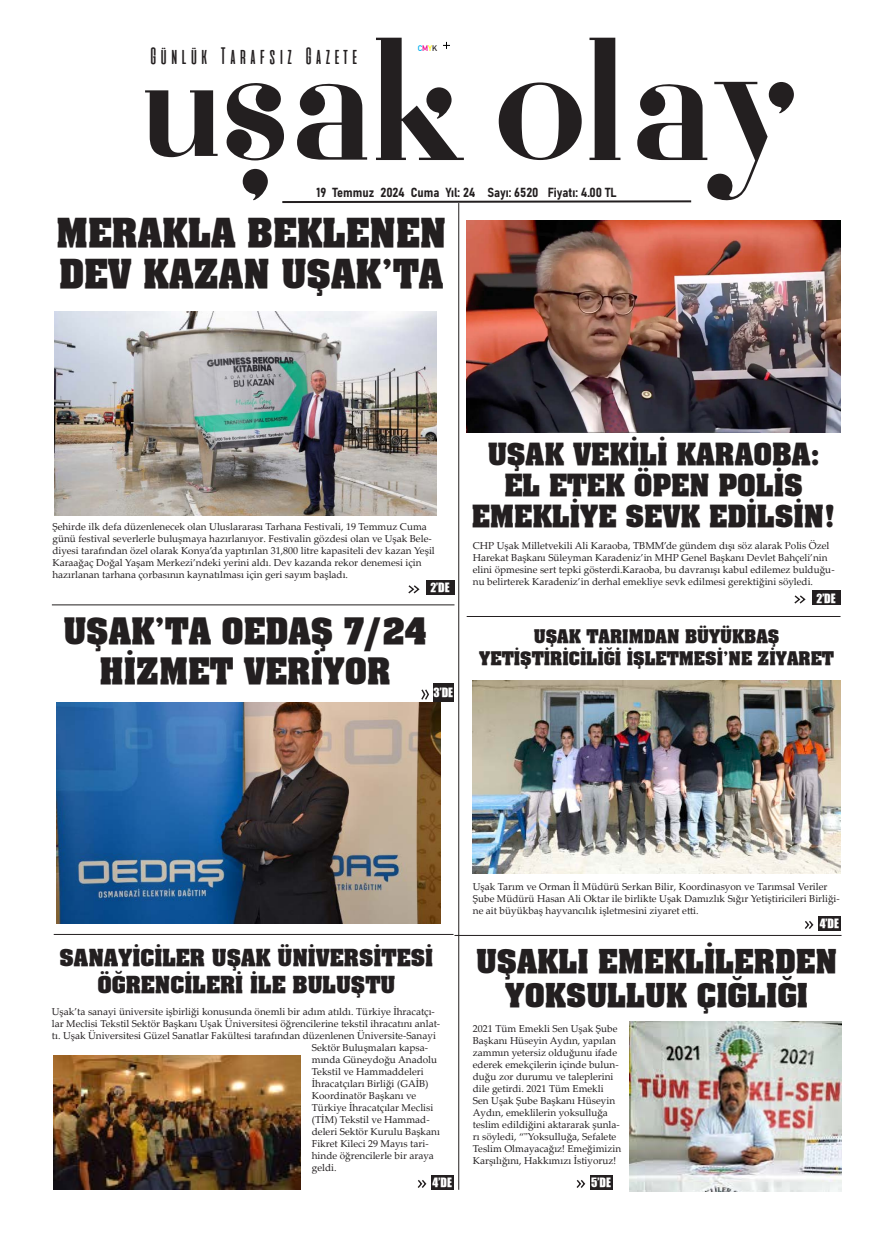
<style>
.page{position:relative;width:893px;height:1234px;background:#fff}
.page>*{position:absolute;margin:0;border:0;box-sizing:border-box;transform-origin:0 0}
.t1{font:700 34px "TR Aardvark";color:#231f20}
.t2{font:700 31px "TR Aardvark";color:#231f20}
.t3{font:700 28px/33.6px "TR Aardvark";color:#231f20;text-align:center}
.t4{font:700 26px/31px "TR Aardvark";color:#231f20;text-align:center}
.t5{font:23.7px "aliensandcows";color:#231f20}
.t6{font:700 20px/27px "TR Aardvark";color:#231f20;text-align:center}
.t7{font:700 16px "TR Aardvark";color:#231f20}
.t8{font:13px "Bahnschrift";color:#231f20}
.t9{font:11.8px "TR Impact";color:#fff}
.t10{font:10px/12px "Palatino Linotype";color:#231f20}
.t11{font:700 8px "DIN Alternate";color:#00aeef}
.s1{color:#ed028c}
.s2{color:#fff101}
.s3{color:#231f20}
</style>
<div class="page">
<img style="left:57px;top:702px;width:383px;height:221px">
<svg style="left:145px;top:90px;width:73px;height:67px"></svg>
<div style="left:590px;top:1174px;width:22px;height:15px;background:#231f20"></div>
<svg style="left:576px;top:1180px;width:10px;height:8px"></svg>
<svg style="left:226px;top:38px;width:568px;height:165px"></svg>
<div style="left:812px;top:590px;width:28px;height:15px;background:#231f20"></div>
<svg style="left:794px;top:595px;width:12px;height:9px"></svg>
<div style="left:426px;top:580px;width:28px;height:15px;background:#231f20"></div>
<svg style="left:408px;top:585px;width:12px;height:9px"></svg>
<div style="left:433px;top:683px;width:20px;height:18px;background:#231f20"></div>
<svg style="left:421px;top:689px;width:8px;height:11px"></svg>
<div style="left:431px;top:1174px;width:22px;height:15px;background:#231f20"></div>
<svg style="left:417px;top:1180px;width:10px;height:8px"></svg>
<hr style="left:454px;top:934px;width:387px;height:1px;background:#231f20">
<hr style="left:54px;top:933px;width:399px;height:1px;background:#231f20">
<hr style="left:467px;top:616px;width:373px;height:1px;background:#231f20">
<hr style="left:52px;top:604px;width:402px;height:1px;background:#231f20">
<hr style="left:458px;top:203px;width:1px;height:986px;background:#231f20">
<div style="left:818px;top:915px;width:22px;height:15px;background:#231f20"></div>
<svg style="left:804px;top:921px;width:10px;height:8px"></svg>
<img style="left:54px;top:311px;width:383px;height:204px">
<img style="left:467px;top:221px;width:373px;height:211px">
<img style="left:54px;top:1055px;width:246px;height:133px">
<img style="left:473px;top:680px;width:367px;height:193px">
<img style="left:629px;top:1021px;width:212px;height:170px">
<p class="t5" style="left:148px;top:44px;width:213px">Günlük Tarafsız Gazete</p>
<p class="t11" style="left:418px;top:42px;width:21px">C<span class="s1">M</span><span class="s2">Y</span><span class="s3">K</span></p>
<p class="t8" style="left:317px;top:182px;width:302px">19 Temmuz 2024 Cuma Yıl: 24 Sayı: 6520 Fiyatı: 4.00 TL</p>
<p class="t1" style="left:56px;top:208px;width:392px">MERAKLA BEKLENEN</p>
<p class="t1" style="left:59px;top:249px;width:386px">DEV KAZAN UŞAK’TA</p>
<p class="t10" style="left:52px;top:520px;width:384px">Şehirde ilk defa düzenlenecek olan Uluslararası Tarhana Festivali, 19 Temmuz Cuma günü festival severlerle buluşmaya hazırlanıyor. Festivalin gözdesi olan ve Uşak Bele&shy;diyesi tarafından özel olarak Konya’da yaptırılan 31,800 litre kapasiteli dev kazan Yeşil Karaağaç Doğal Yaşam Merkezi’ndeki yerini aldı. Dev kazanda rekor denemesi için hazırlanan tarhana çorbasının kaynatılması için geri sayım başladı.</p>
<p class="t9" style="left:430px;top:578px;width:21px">2’DE</p>
<p class="t2" style="left:63px;top:608px;width:365px">UŞAK’TA OEDAŞ 7/24</p>
<p class="t2" style="left:100px;top:648px;width:293px">HİZMET VERİYOR</p>
<p class="t9" style="left:434px;top:683px;width:21px">3’DE</p>
<p class="t4" style="left:472px;top:437px;width:365px">UŞAK VEKİLİ KARAOBA:<br>EL ETEK ÖPEN POLİS<br>EMEKLİYE SEVK EDİLSİN!</p>
<p class="t10" style="left:473px;top:539px;width:363px">CHP Uşak Milletvekili Ali Karaoba, TBMM’de gündem dışı söz alarak Polis Özel Harekat Başkanı Süleyman Karadeniz’in MHP Genel Başkanı Devlet Bahçeli’nin elini öpmesine sert tepki gösterdi.Karaoba, bu davranışı kabul edilemez bulduğu&shy;nu belirterek Karadeniz’in derhal emekliye sevk edilmesi gerektiğini söyledi.</p>
<p class="t9" style="left:816px;top:588px;width:21px">2’DE</p>
<p class="t7" style="left:534px;top:624px;width:247px">UŞAK TARIMDAN BÜYÜKBAŞ</p>
<p class="t7" style="left:479px;top:646px;width:356px">YETİŞTİRİCİLİĞİ İŞLETMESİ’NE ZİYARET</p>
<p class="t6" style="left:60px;top:943px;width:375px">SANAYİCİLER UŞAK ÜNİVERSİTESİ<br>ÖĞRENCİLERİ İLE BULUŞTU</p>
<p class="t10" style="left:52px;top:1004px;width:385px">Uşak’ta sanayi üniversite işbirliği konusunda önemli bir adım atıldı. Türkiye İhracatçı-</p>
<p class="t10" style="left:52px;top:1016px;width:390px">lar Meclisi Tekstil Sektör Başkanı Uşak Üniversitesi öğrencilerine tekstil ihracatını anlat-</p>
<p class="t10" style="left:52px;top:1028px;width:386px">tı. Uşak Üniversitesi Güzel Sanatlar Fakültesi tarafından düzenlenen Üniversite-Sanayi</p>
<p class="t10" style="left:312px;top:1040px;width:118px">Sektör Buluşmaları kapsa-</p>
<p class="t10" style="left:312px;top:1052px;width:127px">mında Güneydoğu Anadolu</p>
<p class="t10" style="left:312px;top:1064px;width:113px">Tekstil ve Hammaddeleri</p>
<p class="t10" style="left:312px;top:1076px;width:118px">İhracatçıları Birliği (GAİB)</p>
<p class="t10" style="left:312px;top:1088px;width:106px">Koordinatör Başkanı ve</p>
<p class="t10" style="left:312px;top:1100px;width:123px">Türkiye İhracatçılar Meclisi</p>
<p class="t10" style="left:312px;top:1112px;width:119px">(TİM) Tekstil ve Hammad-</p>
<p class="t10" style="left:312px;top:1124px;width:130px">deleri Sektör Kurulu Başkanı</p>
<p class="t10" style="left:312px;top:1136px;width:118px">Fikret Kileci 29 Mayıs tari-</p>
<p class="t10" style="left:312px;top:1148px;width:123px">hinde öğrencilerle bir araya</p>
<p class="t10" style="left:312px;top:1160px;width:26px">geldi.</p>
<p class="t9" style="left:433px;top:1172px;width:21px">4’DE</p>
<p class="t10" style="left:473px;top:880px;width:368px">Uşak Tarım ve Orman İl Müdürü Serkan Bilir, Koordinasyon ve Tarımsal Veriler<br>Şube Müdürü Hasan Ali Oktar ile birlikte Uşak Damızlık Sığır Yetiştiricileri Birliği&shy;ne ait büyükbaş hayvancılık işletmesini ziyaret etti.</p>
<p class="t3" style="left:476px;top:943px;width:363px">UŞAKLI EMEKLİLERDEN<br>YOKSULLUK ÇIĞLIĞI</p>
<p class="t10" style="left:473px;top:1021px;width:150px">2021 Tüm Emekli Sen Uşak Şube<br>Başkanı Hüseyin Aydın, yapılan zammın yetersiz olduğunu ifade ederek emekçilerin içinde bulun&shy;duğu zor durumu ve taleplerini dile getirdi. 2021 Tüm Emekli<br>Sen Uşak Şube Başkanı Hüseyin<br>Aydın, emeklilerin yoksulluğa teslim edildiğini aktararak şunla&shy;rı söyledi, “"Yoksulluğa, Sefalete<br>Teslim Olmayacağız! Emeğimizin<br>Karşılığını, Hakkımızı İstiyoruz!</p>
<p class="t9" style="left:820px;top:914px;width:21px">4’DE</p>
<p class="t9" style="left:591px;top:1172px;width:21px">5’DE</p>
</div>
